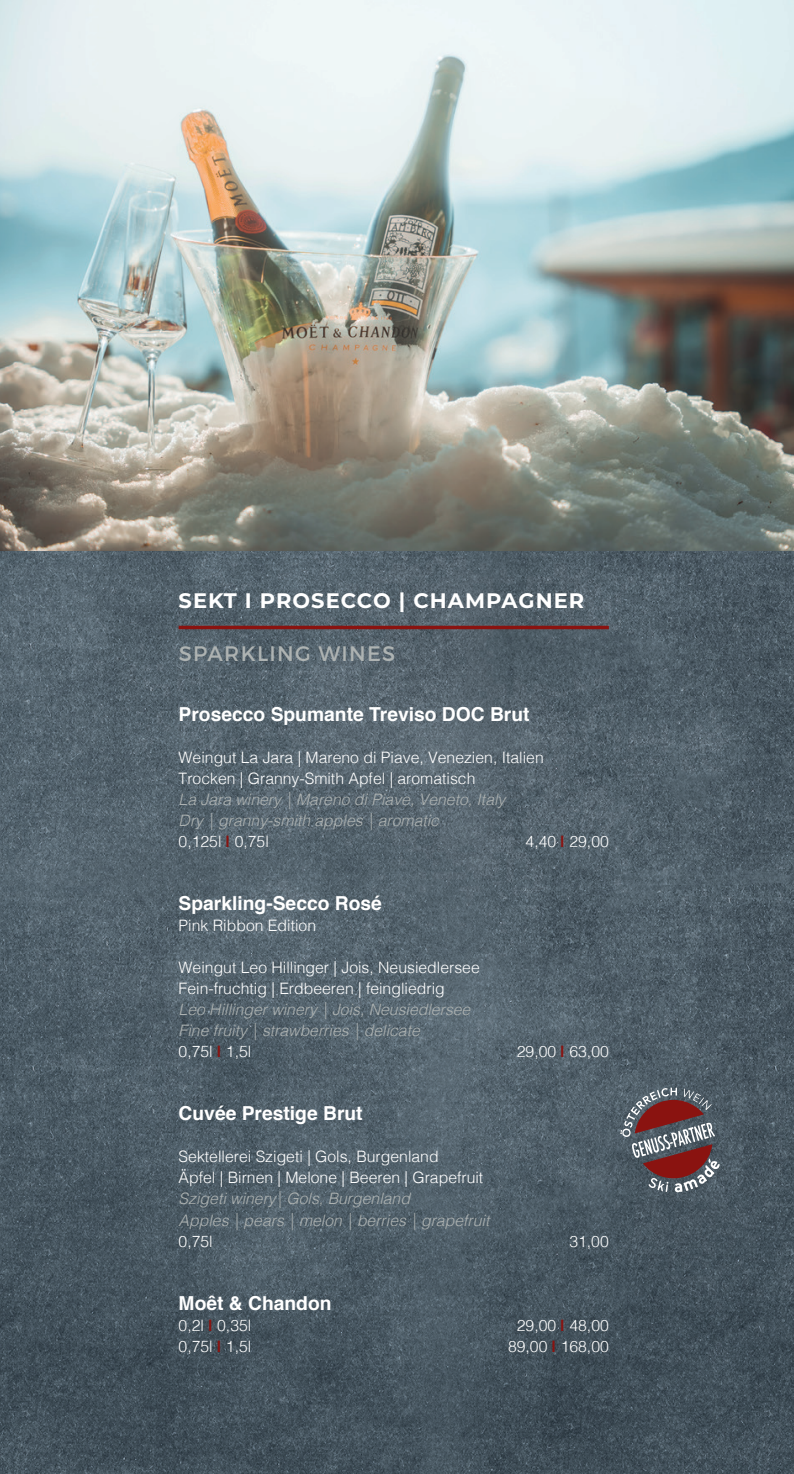
<style>
.page{position:relative;width:794px;height:1474px;background:#fff}
.page>*{position:absolute;margin:0;border:0;box-sizing:border-box;transform-origin:0 0}
.t1{font:700 21px "Montserrat";letter-spacing:.05em;color:#fff}
.t2{font:21px "Montserrat";letter-spacing:.06em;color:#aeb3b2}
.t3{font:700 19.25px "Helvetica";color:#fff}
.t4{font:300 15.75px "Helvetica";color:#fff}
.t5{font:italic 300 15.75px "Helvetica";color:#aeb3b2}
.s1{font-weight:700;color:#8a1310}
</style>
<div class="page">
<img style="left:0;top:550px;width:794px;height:923px">
<svg style="left:179px;top:625px;width:430px;height:4px;background:#7f2121"></svg>
<svg style="left:620px;top:1087px;width:100px;height:105px;background:#6f5c62"></svg>
<img style="left:0;top:0;width:794px;height:550px">
<p class="t1" style="left:179px;top:586px;width:407px">SEKT I PROSECCO | CHAMPAGNER</p>
<p class="t2" style="left:179px;top:640px;width:218px">SPARKLING WINES</p>
<p class="t3" style="left:179px;top:699px;width:352px">Prosecco Spumante Treviso DOC Brut</p>
<p class="t4" style="left:179px;top:744px;width:367px">Weingut La Jara | Mareno di Piave, Venezien, Italien</p>
<p class="t4" style="left:179px;top:765px;width:298px">Trocken | Granny-Smith Apfel | aromatisch</p>
<p class="t5" style="left:179px;top:786px;width:328px">La Jara winery | Mareno di Piave, Veneto, Italy</p>
<p class="t5" style="left:179px;top:807px;width:262px">Dry | granny-smith apples | aromatic</p>
<p class="t4" style="left:179px;top:828px;width:92px">0,125l <span class="s1">|</span> 0,75l</p>
<p class="t4" style="left:525px;top:828px;width:85px">4,40 <span class="s1">|</span> 29,00</p>
<p class="t3" style="left:179px;top:888px;width:205px">Sparkling-Secco Rosé</p>
<p class="t4" style="left:179px;top:912px;width:139px">Pink Ribbon Edition</p>
<p class="t4" style="left:179px;top:954px;width:303px">Weingut Leo Hillinger | Jois, Neusiedlersee</p>
<p class="t4" style="left:179px;top:975px;width:268px">Fein-fruchtig | Erdbeeren | feingliedrig</p>
<p class="t5" style="left:179px;top:996px;width:293px">Leo Hillinger winery | Jois, Neusiedlersee</p>
<p class="t5" style="left:179px;top:1017px;width:243px">Fine fruity | strawberries | delicate</p>
<p class="t4" style="left:179px;top:1038px;width:74px">0,75l <span class="s1">|</span> 1,5l</p>
<p class="t4" style="left:517px;top:1038px;width:93px">29,00 <span class="s1">|</span> 63,00</p>
<p class="t3" style="left:179px;top:1098px;width:185px">Cuvée Prestige Brut</p>
<p class="t4" style="left:179px;top:1143px;width:261px">Sektellerei Szigeti | Gols, Burgenland</p>
<p class="t4" style="left:179px;top:1164px;width:306px">Äpfel | Birnen | Melone | Beeren | Grapefruit</p>
<p class="t5" style="left:179px;top:1185px;width:233px">Szigeti winery| Gols, Burgenland</p>
<p class="t5" style="left:179px;top:1206px;width:312px">Apples | pears | melon | berries | grapefruit</p>
<p class="t4" style="left:179px;top:1227px;width:36px">0,75l</p>
<p class="t4" style="left:569px;top:1227px;width:41px">31,00</p>
<p class="t3" style="left:179px;top:1287px;width:154px">Moêt &amp; Chandon</p>
<p class="t4" style="left:179px;top:1311px;width:74px">0,2l <span class="s1">|</span> 0,35l</p>
<p class="t4" style="left:517px;top:1311px;width:93px">29,00 <span class="s1">|</span> 48,00</p>
<p class="t4" style="left:179px;top:1332px;width:74px">0,75l <span class="s1">|</span> 1,5l</p>
<p class="t4" style="left:508px;top:1332px;width:102px">89,00 <span class="s1">|</span> 168,00</p>
</div>
